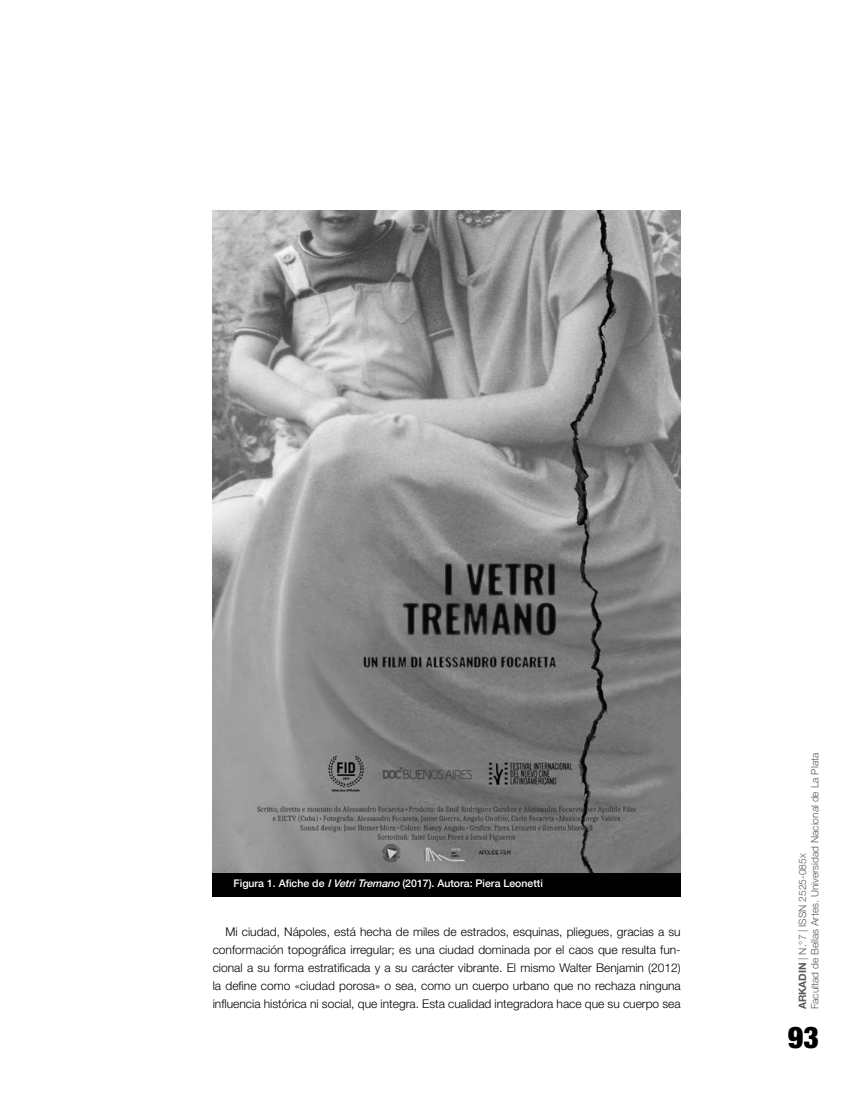
<style>
.page{position:relative;width:851px;height:1106px;background:#fff}
.page>*{position:absolute;margin:0;border:0;box-sizing:border-box;transform-origin:0 0}
.t1{font:900 condensed 30px "Helvetica Neue LT Std";color:#000}
.t2{font:300 12px/18px "Helvetica Neue LT Std";color:#000;text-align:justify}
.t3{font:500 10.5px "Helvetica 65";color:#fff}
.t4{font:300 10.2px/12.3px "Helvetica Neue LT Std";color:#58595b}
.s1{font-style:italic}
.s2{font-family:"Helvetica 75";font-weight:700}
.s3{font-family:"Helvetica Neue LT Std Lt SC800";font-weight:400}
.s4{font-family:"Helvetica Neue LT Std Lt SC800";font-weight:400;font-size:8.1px}
</style>
<div class="page">
<div style="left:213px;top:872px;width:467px;height:24px;background:#000"></div>
<img style="left:213px;top:211px;width:467px;height:661px">
<p class="t3" style="left:233px;top:877px;width:311px">Figura 1. Afiche de <span class="s1">IVetriTremano</span> (2017). Autora: Piera Leonetti</p>
<p class="t2" style="left:213px;top:922px;width:469px;text-indent:13px">Mi ciudad, Nápoles, está hecha de miles de estrados, esquinas, pliegues, gracias a su conformación topográfica irregular; es una ciudad dominada por el caos que resulta fun&shy;cional a su forma estratificada y a su carácter vibrante. El mismo Walter Benjamin (2012) la define como «ciudad porosa» o sea, como un cuerpo urbano que no rechaza ninguna influencia histórica ni social, que integra. Esta cualidad integradora hace que su cuerpo sea</p>
<p class="t4" style="left:796px;top:1009px;width:258px;rotate:-90deg"><span class="s2">ARKADIN</span> | N.°7 | issn <span class="s3">2525-085</span><span class="s4">x<br></span>Facultad de Bellas Artes. Universidad Nacional de La Plata</p>
<h1 class="t1" style="left:787px;top:1018px;width:33px">93</h1>
</div>
